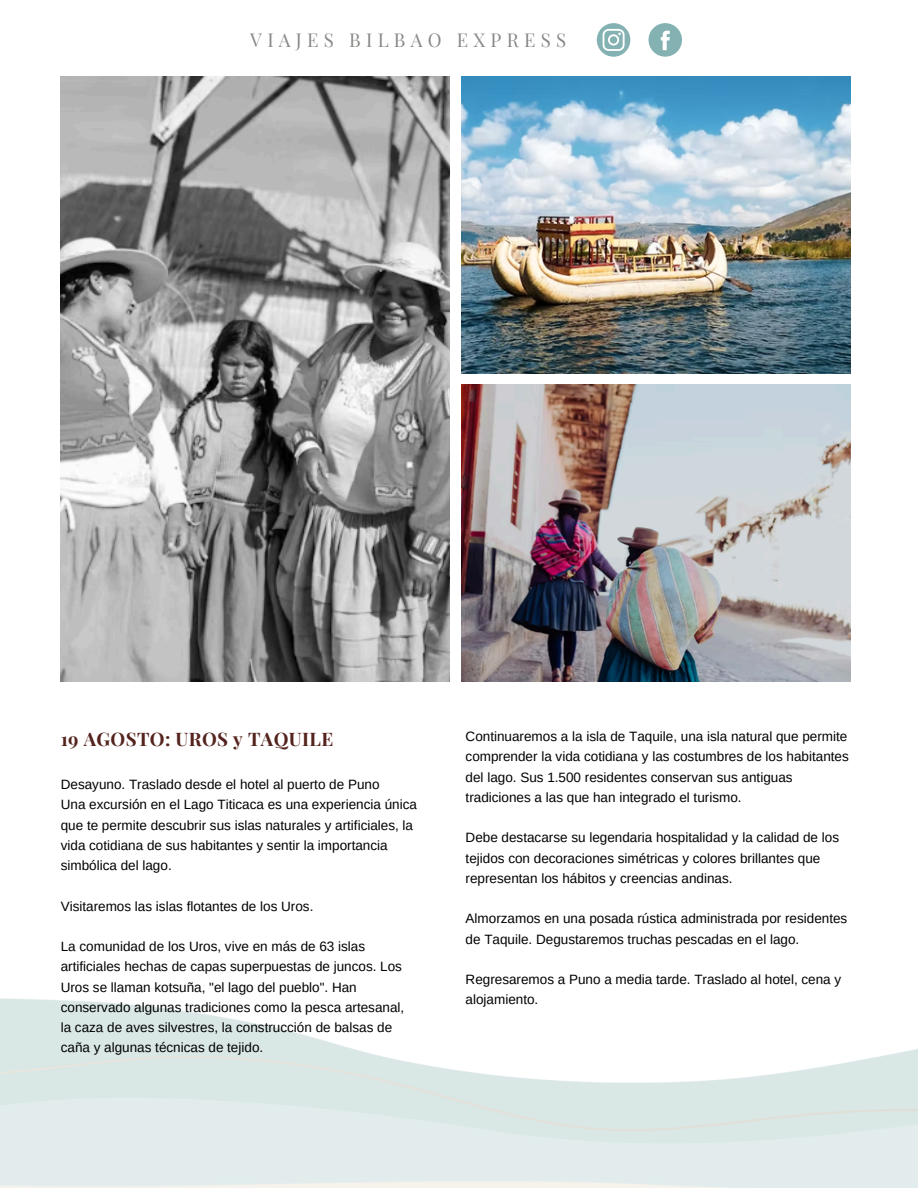
<style>
.page{position:relative;width:918px;height:1188px;background:#fff}
.page>*{position:absolute;margin:0;border:0;box-sizing:border-box;transform-origin:0 0}
.t1{font:700 18.75px "Playfair Display";letter-spacing:.02em;color:#54231d}
.t2{font:18.75px "Playfair Display";letter-spacing:.28em;color:#444440}
.t3{font:13.5px/20.2px "Arimo";color:#000}
</style>
<div class="page">
<img style="left:61px;top:76px;width:389px;height:606px">
<img style="left:461px;top:76px;width:389px;height:298px">
<img style="left:461px;top:385px;width:389px;height:297px">
<svg style="left:597px;top:23px;width:33px;height:34px"></svg>
<svg style="left:649px;top:23px;width:33px;height:34px"></svg>
<h1 class="t2" style="left:250px;top:26px;width:317px">VIAJES BILBAO EXPRESS</h1>
<h1 class="t1" style="left:61px;top:725px;width:274px">19 AGOSTO: UROS y TAQUILE</h1>
<p class="t3" style="left:61px;top:774px;width:320px">Desayuno. Traslado desde el hotel al puerto de Puno</p>
<p class="t3" style="left:61px;top:795px;width:358px">Una excursión en el Lago Titicaca es una experiencia única que te permite descubrir sus islas naturales y artificiales, la vida cotidiana de sus habitantes y sentir la importancia simbólica del lago.</p>
<h2 class="t3" style="left:61px;top:896px;width:254px">Visitaremos las islas flotantes de los Uros.</h2>
<p class="t3" style="left:61px;top:936px;width:345px">La comunidad de los Uros, vive en más de 63 islas artificiales hechas de capas superpuestas de juncos. Los Uros se llaman kotsuña, "el lago del pueblo". Han conservado algunas tradiciones como la pesca artesanal, la caza de aves silvestres, la construcción de balsas de caña y algunas técnicas de tejido.</p>
<p class="t3" style="left:466px;top:726px;width:385px">Continuaremos a la isla de Taquile, una isla natural que permite comprender la vida cotidiana y las costumbres de los habitantes del lago. Sus 1.500 residentes conservan sus antiguas tradiciones a las que han integrado el turismo.</p>
<p class="t3" style="left:466px;top:827px;width:375px">Debe destacarse su legendaria hospitalidad y la calidad de los tejidos con decoraciones simétricas y colores brillantes que representan los hábitos y creencias andinas.</p>
<p class="t3" style="left:466px;top:908px;width:383px">Almorzamos en una posada rústica administrada por residentes de Taquile. Degustaremos truchas pescadas en el lago.</p>
<p class="t3" style="left:466px;top:969px;width:377px">Regresaremos a Puno a media tarde. Traslado al hotel, cena y alojamiento.</p>
</div>
